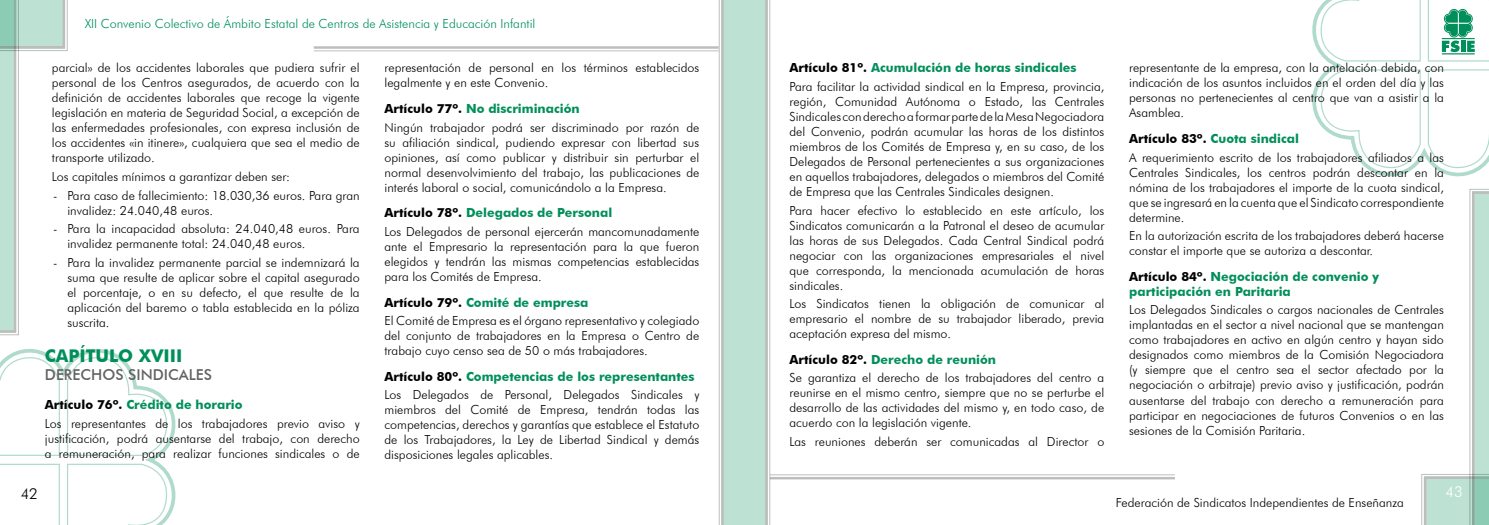
<style>
.page{position:relative;width:1489px;height:525px;background:#fff}
.page>*{position:absolute;margin:0;border:0;box-sizing:border-box;transform-origin:0 0}
.t1{font:700 17.5px "Futura BT";color:#008f5b}
.t2{font:500 15px "Futura BT";color:#636362}
.t3{font:300 15px "Futura BT";color:#000}
.t4{font:300 15px "Futura BT";color:#fff}
.t5{font:300 12.5px/15px "Futura BT";color:#000}
.t6{font:300 12.5px "Futura BT";color:#008f5b}
.t7{font:700 12.5px/15px "Futura BT";color:#008f5b}
.s1{font-weight:700}
.s2{font-weight:700;color:#008f5b}
.s3{color:#000}
</style>
<div class="page">
<svg style="left:0;top:0;width:68px;height:335px"></svg>
<svg style="left:718px;top:0;width:52px;height:524px;background:#c3e1d6"></svg>
<svg style="left:1421px;top:188px;width:67px;height:336px"></svg>
<hr style="left:314px;top:50px;width:404px;height:1px;background:#000">
<hr style="left:314px;top:46px;width:404px;height:3px;background:#000">
<hr style="left:770px;top:474px;width:404px;height:1px;background:#000">
<hr style="left:770px;top:476px;width:404px;height:3px;background:#000">
<svg style="left:0;top:349px;width:176px;height:175px"></svg>
<svg style="left:1312px;top:9px;width:162px;height:168px"></svg>
<svg style="left:1318px;top:0;width:170px;height:173px"></svg>
<p class="t6" style="left:85px;top:16px;width:452px">XII Convenio Colectivo de Ámbito Estatal de Centros de Asistencia y Educación Infantil</p>
<p class="t5" style="left:52px;top:60px;width:309px;text-align:justify">parcial» de los accidentes laborales que pudiera sufrir el personal de los Centros asegurados, de acuerdo con la definición de accidentes laborales que recoge la vigente legislación en materia de Seguridad Social, a excepción de las enfermedades profesionales, con expresa inclusión de los accidentes «in itinere», cualquiera que sea el medio de transporte utilizado.</p>
<p class="t5" style="left:52px;top:169px;width:240px">Los capitales mínimos a garantizar deben ser:</p>
<p class="t5" style="left:67px;top:187px;width:294px;text-indent:-14px">- Para caso de fallecimiento: 18.030,36 euros. Para gran invalidez: 24.040,48 euros.</p>
<p class="t5" style="left:67px;top:221px;width:294px;text-indent:-14px">- Para la incapacidad absoluta: 24.040,48 euros. Para invalidez permanente total: 24.040,48 euros.</p>
<p class="t5" style="left:67px;top:254px;width:294px;text-align:justify;text-indent:-14px">- Para la invalidez permanente parcial se indemnizará la suma que resulte de aplicar sobre el capital asegurado el porcentaje, o en su defecto, el que resulte de la aplicación del baremo o tabla establecida en la póliza suscrita.</p>
<h1 class="t1" style="left:45px;top:345px;width:139px">CAPÍTULO XVIII</h1>
<p class="t2" style="left:45px;top:365px;width:169px">DERECHOS SINDICALES</p>
<p class="t5" style="left:45px;top:395px;width:316px;line-height:18.5px"><span class="s1">Artículo 76º.</span> <span class="s2">Crédito de horario<br></span>Los representantes de los trabajadores previo aviso y</p>
<p class="t5" style="left:45px;top:430px;width:316px">justificación, podrá ausentarse del trabajo, con derecho a remuneración, para realizar funciones sindicales o de</p>
<p class="t5" style="left:384px;top:60px;width:316px">representación de personal en los términos establecidos legalmente y en este Convenio.</p>
<p class="t5" style="left:384px;top:99px;width:316px;line-height:18.5px"><span class="s1">Artículo 77º.</span> <span class="s2">No discriminación<br></span>Ningún trabajador podrá ser discriminado por razón de</p>
<p class="t5" style="left:384px;top:134px;width:316px;text-align:justify">su afiliación sindical, pudiendo expresar con libertad sus opiniones, así como publicar y distribuir sin perturbar el normal desenvolvimiento del trabajo, las publicaciones de interés laboral o social, comunicándolo a la Empresa.</p>
<p class="t5" style="left:384px;top:203px;width:316px;line-height:18.5px"><span class="s1">Artículo 78º.</span> <span class="s2">Delegados de Personal<br></span>Los Delegados de personal ejercerán mancomunadamente</p>
<p class="t5" style="left:384px;top:239px;width:316px;text-align:justify">ante el Empresario la representación para la que fueron elegidos y tendrán las mismas competencias establecidas para los Comités de Empresa.</p>
<p class="t5" style="left:384px;top:292px;width:316px;line-height:18.5px"><span class="s1">Artículo 79º.</span> <span class="s2">Comité de empresa<br></span>El Comité de Empresa es el órgano representativo y colegiado</p>
<p class="t5" style="left:384px;top:328px;width:316px">del conjunto de trabajadores en la Empresa o Centro de trabajo cuyo censo sea de 50 o más trabajadores.</p>
<p class="t5" style="left:384px;top:367px;width:316px;line-height:18.5px"><span class="s1">Artículo 80º.</span> <span class="s2">Competencias de los representantes<br></span>Los Delegados de Personal, Delegados Sindicales y</p>
<p class="t5" style="left:384px;top:402px;width:316px;text-align:justify">miembros del Comité de Empresa, tendrán todas las competencias, derechos y garantías que establece el Estatuto de los Trabajadores, la Ley de Libertad Sindical y demás disposiciones legales aplicables.</p>
<p class="t5" style="left:789px;top:58px;width:316px;line-height:18.5px"><span class="s1">Artículo 81º.</span> <span class="s2">Acumulación de horas sindicales<br></span>Para facilitar la actividad sindical en la Empresa, provincia,</p>
<p class="t5" style="left:789px;top:94px;width:316px;text-align:justify">región, Comunidad Autónoma o Estado, las Centrales Sindicales con derecho a formar parte de la Mesa Negociadora del Convenio, podrán acumular las horas de los distintos miembros de los Comités de Empresa y, en su caso, de los Delegados de Personal pertenecientes a sus organizaciones en aquellos trabajadores, delegados o miembros del Comité de Empresa que las Centrales Sindicales designen.</p>
<p class="t5" style="left:789px;top:202px;width:316px;text-align:justify">Para hacer efectivo lo establecido en este artículo, los Sindicatos comunicarán a la Patronal el deseo de acumular las horas de sus Delegados. Cada Central Sindical podrá negociar con las organizaciones empresariales el nivel que corresponda, la mencionada acumulación de horas sindicales.</p>
<p class="t5" style="left:789px;top:296px;width:316px;text-align:justify">Los Sindicatos tienen la obligación de comunicar al empresario el nombre de su trabajador liberado, previa aceptación expresa del mismo.</p>
<p class="t5" style="left:789px;top:350px;width:316px;line-height:18.5px"><span class="s1">Artículo 82º.</span> <span class="s2">Derecho de reunión<br></span>Se garantiza el derecho de los trabajadores del centro a</p>
<p class="t5" style="left:789px;top:385px;width:316px;text-align:justify">reunirse en el mismo centro, siempre que no se perturbe el desarrollo de las actividades del mismo y, en todo caso, de acuerdo con la legislación vigente.</p>
<p class="t5" style="left:789px;top:434px;width:316px">Las reuniones deberán ser comunicadas al Director o</p>
<p class="t5" style="left:1129px;top:60px;width:316px;text-align:justify">representante de la empresa, con la antelación debida, con indicación de los asuntos incluidos en el orden del día y las personas no pertenecientes al centro que van a asistir a la Asamblea.</p>
<p class="t5" style="left:1129px;top:129px;width:316px;line-height:18.5px"><span class="s1">Artículo 83º.</span> <span class="s2">Cuota sindical<br></span>A requerimiento escrito de los trabajadores afiliados a las</p>
<p class="t5" style="left:1129px;top:164px;width:316px;text-align:justify">Centrales Sindicales, los centros podrán descontar en la nómina de los trabajadores el importe de la cuota sindical, que se ingresará en la cuenta que el Sindicato correspondiente determine.</p>
<p class="t5" style="left:1129px;top:228px;width:316px">En la autorización escrita de los trabajadores deberá hacerse constar el importe que se autoriza a descontar.</p>
<p class="t7" style="left:1129px;top:268px;width:251px"><span class="s3">Artículo 84º.</span> Negociación de convenio y participación en Paritaria</p>
<p class="t5" style="left:1129px;top:302px;width:316px;text-align:justify">Los Delegados Sindicales o cargos nacionales de Centrales implantadas en el sector a nivel nacional que se mantengan como trabajadores en activo en algún centro y hayan sido designados como miembros de la Comisión Negociadora (y siempre que el centro sea el sector afectado por la negociación o arbitraje) previo aviso y justificación, podrán ausentarse del trabajo con derecho a remuneración para participar en negociaciones de futuros Convenios o en las sesiones de la Comisión Paritaria.</p>
<p class="t3" style="left:21px;top:484px;width:19px">42</p>
<p class="t4" style="left:1445px;top:482px;width:19px">43</p>
<p class="t5" style="left:1115px;top:495px;width:289px">Federación de Sindicatos Independientes de Enseñanza</p>
</div>
